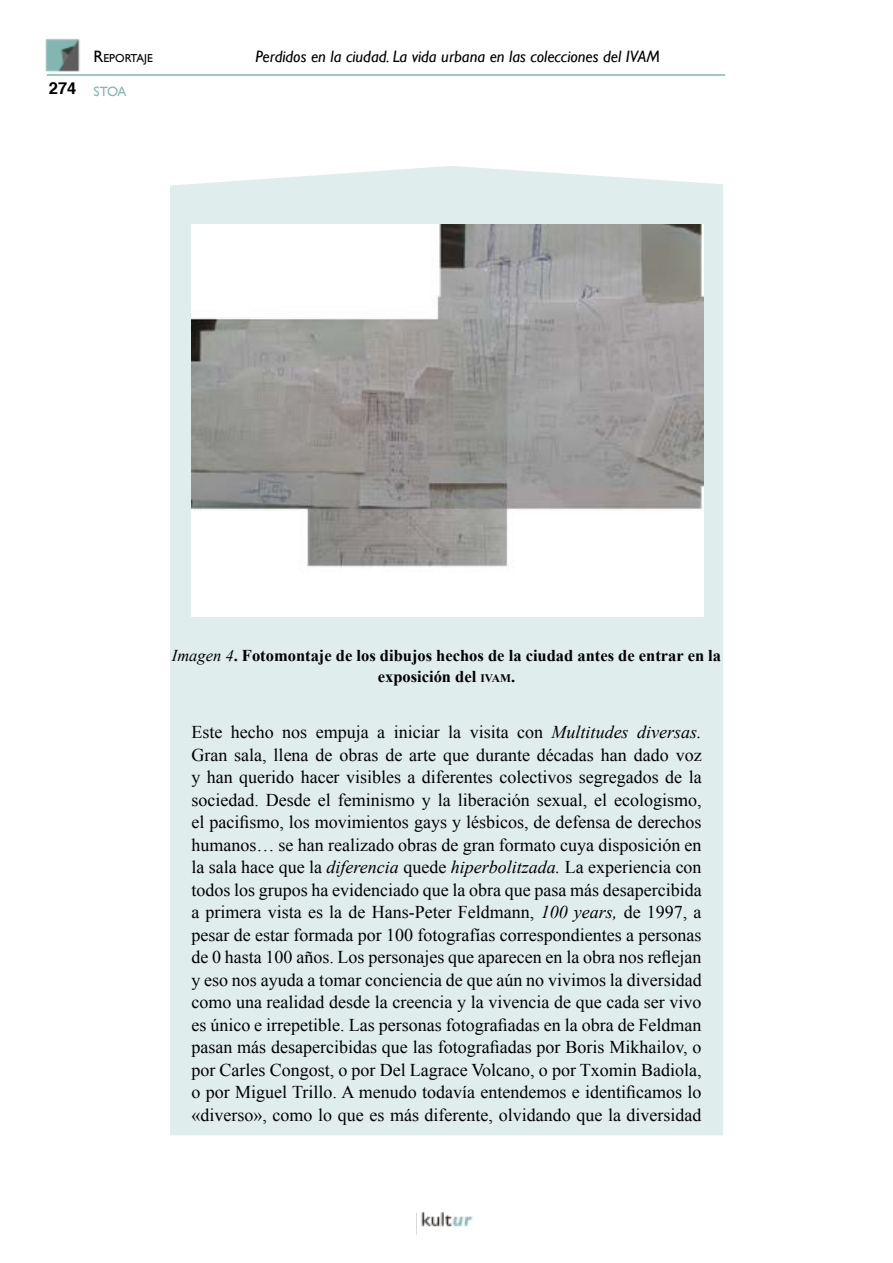
<style>
.page{position:relative;width:893px;height:1263px;background:#fff}
.page>*{position:absolute;margin:0;border:0;box-sizing:border-box;transform-origin:0 0}
.t1{font:18px/22.5px "Times New Roman";color:#000;text-align:justify}
.t2{font:700 16.5px/21px "Times New Roman";color:#000;text-align:center}
.t3{font:italic 16.5px "Gill Sans";color:#000}
.t4{font:700 16.5px "Helvetica";color:#000}
.t5{font:13.5px "Gill Sans";color:#81b8b3}
.t6{font:11.55px "Gill Sans";color:#000}
.s1{font-size:16.5px}
.s2{font-weight:400;font-style:italic}
.s3{font-size:11.55px}
.s4{font-style:italic}
</style>
<div class="page">
<div style="left:170px;top:166px;width:553px;height:969px;background:#dfedec"></div>
<img style="left:45px;top:38px;width:35px;height:34px">
<img style="left:421px;top:1212px;width:52px;height:15px">
<hr style="left:47px;top:74px;width:678px;height:2px;background:#81b8b3">
<img style="left:191px;top:225px;width:513px;height:391px">
<p class="t4" style="left:49px;top:75px;width:29px">274</p>
<p class="t6" style="left:94px;top:52px;width:61px"><span class="s1">R</span>EPORTAJE</p>
<p class="t3" style="left:256px;top:47px;width:406px">Perdidos en la ciudad. La vida urbana en las colecciones del IVAM</p>
<p class="t5" style="left:94px;top:83px;width:35px">STOA</p>
<p class="t2" style="left:172px;top:644px;width:551px"><span class="s2">Imagen 4</span>. Fotomontaje de los dibujos hechos de la ciudad antes de entrar en la exposición del <span class="s3">IVAM</span>.</p>
<p class="t1" style="left:191px;top:721px;width:512px">Este hecho nos empuja a iniciar la visita con <span class="s4">Multitudes diversas.<br></span>Gran sala, llena de obras de arte que durante décadas han dado voz y han querido hacer visibles a diferentes colectivos segregados de la sociedad. Desde el feminismo y la liberación sexual, el ecologismo, el pacifismo, los movimientos gays y lésbicos, de defensa de derechos humanos… se han realizado obras de gran formato cuya disposición en la sala hace que la <span class="s4">diferencia</span> quede <span class="s4">hiperbolitzada.</span> La experiencia con todos los grupos ha evidenciado que la obra que pasa más desapercibida a primera vista es la de Hans-Peter Feldmann, <span class="s4">100 years,</span> de 1997, a pesar de estar formada por 100 fotografías correspondientes a personas de 0 hasta 100 años. Los personajes que aparecen en la obra nos reflejan y eso nos ayuda a tomar conciencia de que aún no vivimos la diversidad como una realidad desde la creencia y la vivencia de que cada ser vivo es único e irrepetible. Las personas fotografiadas en la obra de Feldman pasan más desapercibidas que las fotografiadas por Boris Mikhailov, o por Carles Congost, o por Del Lagrace Volcano, o por Txomin Badiola, o por Miguel Trillo. A menudo todavía entendemos e identificamos lo «diverso», como lo que es más diferente, olvidando que la diversidad</p>
</div>
